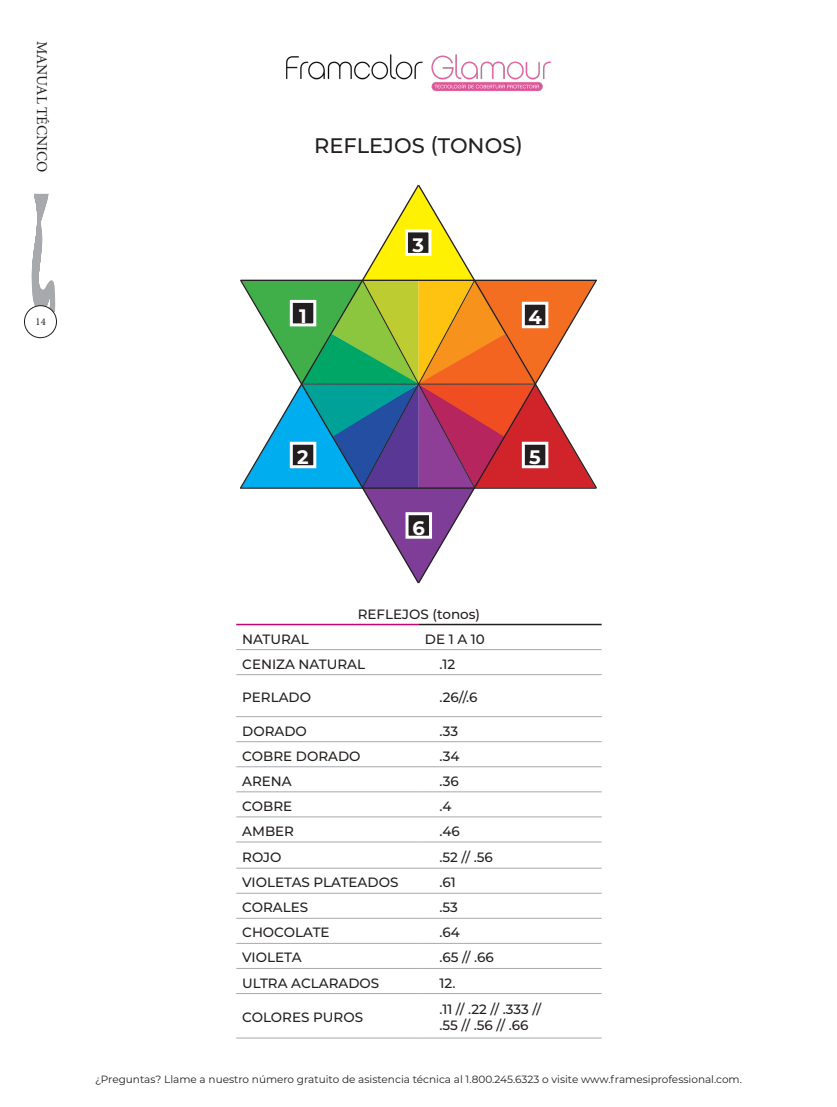
<style>
.page{position:relative;width:837px;height:1107px;background:#fff}
.page>*{position:absolute;margin:0;border:0;box-sizing:border-box;transform-origin:0 0}
.t1{font:500 21px "Montserrat";color:#231f20}
.t2{font:700 19.5px "Montserrat";color:#fff}
.t3{font:15px "Minion Pro";color:#231f20}
.t4{font:500 13.5px "Montserrat";color:#231f20}
.t5{font:10.5px "Montserrat";color:#231f20}
.t6{font:10.5px "Minion Pro";color:#231f20}
</style>
<div class="page">
<svg style="left:30px;top:194px;width:26px;height:119px"></svg>
<div style="left:24px;top:306px;width:33px;height:32px;background:#fff;border-radius:50%"></div>
<div style="left:24px;top:305px;width:33px;height:33px;border:1px solid #231f20;border-radius:50%"></div>
<img style="left:286px;top:54px;width:266px;height:37px">
<svg style="left:363px;top:186px;width:54px;height:92px"></svg>
<svg style="left:417px;top:185px;width:57px;height:93px"></svg>
<svg style="left:420px;top:278px;width:177px;height:304px"></svg>
<svg style="left:240px;top:278px;width:180px;height:306px"></svg>
<hr style="left:241px;top:280px;width:356px;height:1px;background:#231f20">
<div style="left:406px;top:231px;width:24px;height:23px;background:#231f20"></div>
<div style="left:405px;top:229px;width:26px;height:27px;border:3px solid #fff"></div>
<div style="left:523px;top:303px;width:24px;height:24px;background:#231f20"></div>
<div style="left:522px;top:302px;width:26px;height:26px;border:3px solid #fff"></div>
<div style="left:291px;top:443px;width:24px;height:24px;background:#231f20"></div>
<div style="left:290px;top:442px;width:26px;height:26px;border:3px solid #fff"></div>
<div style="left:523px;top:443px;width:24px;height:24px;background:#231f20"></div>
<div style="left:522px;top:442px;width:26px;height:26px;border:3px solid #fff"></div>
<div style="left:407px;top:514px;width:24px;height:23px;background:#231f20"></div>
<div style="left:406px;top:512px;width:26px;height:27px;border:3px solid #fff"></div>
<svg style="left:236px;top:625px;width:366px;height:413px"></svg>
<hr style="left:419px;top:624px;width:183px;height:1px;background:#231f20">
<hr style="left:236px;top:624px;width:183px;height:1px;background:#c60170">
<hr style="left:236px;top:649px;width:183px;height:1px;background:#a8a9ad">
<hr style="left:419px;top:649px;width:183px;height:1px;background:#a8a9ad">
<hr style="left:236px;top:674px;width:183px;height:1px;background:#a8a9ad">
<hr style="left:419px;top:674px;width:183px;height:1px;background:#a8a9ad">
<hr style="left:236px;top:716px;width:183px;height:1px;background:#a8a9ad">
<hr style="left:419px;top:716px;width:183px;height:1px;background:#a8a9ad">
<hr style="left:236px;top:741px;width:183px;height:1px;background:#a8a9ad">
<hr style="left:419px;top:741px;width:183px;height:1px;background:#a8a9ad">
<hr style="left:236px;top:767px;width:183px;height:1px;background:#a8a9ad">
<hr style="left:419px;top:767px;width:183px;height:1px;background:#a8a9ad">
<hr style="left:236px;top:792px;width:183px;height:1px;background:#a8a9ad">
<hr style="left:419px;top:792px;width:183px;height:1px;background:#a8a9ad">
<hr style="left:236px;top:817px;width:183px;height:1px;background:#a8a9ad">
<hr style="left:419px;top:817px;width:183px;height:1px;background:#a8a9ad">
<hr style="left:236px;top:842px;width:183px;height:1px;background:#a8a9ad">
<hr style="left:419px;top:842px;width:183px;height:1px;background:#a8a9ad">
<hr style="left:236px;top:868px;width:183px;height:1px;background:#a8a9ad">
<hr style="left:419px;top:868px;width:183px;height:1px;background:#a8a9ad">
<hr style="left:236px;top:893px;width:183px;height:1px;background:#a8a9ad">
<hr style="left:419px;top:893px;width:183px;height:1px;background:#a8a9ad">
<hr style="left:236px;top:918px;width:183px;height:1px;background:#a8a9ad">
<hr style="left:419px;top:918px;width:183px;height:1px;background:#a8a9ad">
<hr style="left:236px;top:943px;width:183px;height:1px;background:#a8a9ad">
<hr style="left:419px;top:943px;width:183px;height:1px;background:#a8a9ad">
<hr style="left:236px;top:968px;width:183px;height:1px;background:#a8a9ad">
<hr style="left:419px;top:968px;width:183px;height:1px;background:#a8a9ad">
<hr style="left:236px;top:993px;width:183px;height:1px;background:#a8a9ad">
<hr style="left:419px;top:993px;width:183px;height:1px;background:#a8a9ad">
<hr style="left:236px;top:1038px;width:183px;height:1px;background:#a8a9ad">
<hr style="left:419px;top:1038px;width:183px;height:1px;background:#a8a9ad">
<p class="t3" style="left:52px;top:40px;width:133px;rotate:90deg">MANUAL TÉCNICO</p>
<p class="t6" style="left:36px;top:314px;width:12px">14</p>
<p class="t1" style="left:314px;top:131px;width:210px">REFLEJOS (TONOS)</p>
<p class="t2" style="left:299px;top:302px;width:9px">1</p>
<p class="t2" style="left:412px;top:231px;width:13px">3</p>
<p class="t2" style="left:528px;top:303px;width:15px">4</p>
<p class="t2" style="left:297px;top:443px;width:13px">2</p>
<p class="t2" style="left:529px;top:443px;width:13px">5</p>
<p class="t2" style="left:413px;top:514px;width:14px">6</p>
<p class="t4" style="left:358px;top:604px;width:124px">REFLEJOS (tonos)</p>
<p class="t4" style="left:242px;top:629px;width:68px">NATURAL</p>
<p class="t4" style="left:425px;top:629px;width:61px">DE 1 A 10</p>
<p class="t4" style="left:242px;top:654px;width:124px">CENIZA NATURAL</p>
<p class="t4" style="left:439px;top:654px;width:17px">.12</p>
<p class="t4" style="left:242px;top:688px;width:70px">PERLADO</p>
<p class="t4" style="left:439px;top:688px;width:39px">.26//.6</p>
<p class="t4" style="left:242px;top:721px;width:66px">DORADO</p>
<p class="t4" style="left:439px;top:721px;width:20px">.33</p>
<p class="t4" style="left:242px;top:747px;width:120px">COBRE DORADO</p>
<p class="t4" style="left:439px;top:747px;width:21px">.34</p>
<p class="t4" style="left:242px;top:772px;width:51px">ARENA</p>
<p class="t4" style="left:439px;top:772px;width:21px">.36</p>
<p class="t4" style="left:242px;top:797px;width:51px">COBRE</p>
<p class="t4" style="left:439px;top:797px;width:13px">.4</p>
<p class="t4" style="left:242px;top:822px;width:53px">AMBER</p>
<p class="t4" style="left:439px;top:822px;width:22px">.46</p>
<p class="t4" style="left:242px;top:847px;width:41px">ROJO</p>
<p class="t4" style="left:439px;top:847px;width:55px">.52 // .56</p>
<p class="t4" style="left:242px;top:873px;width:158px">VIOLETAS PLATEADOS</p>
<p class="t4" style="left:439px;top:873px;width:18px">.61</p>
<p class="t4" style="left:242px;top:898px;width:68px">CORALES</p>
<p class="t4" style="left:439px;top:898px;width:20px">.53</p>
<p class="t4" style="left:242px;top:923px;width:89px">CHOCOLATE</p>
<p class="t4" style="left:439px;top:923px;width:22px">.64</p>
<p class="t4" style="left:242px;top:948px;width:61px">VIOLETA</p>
<p class="t4" style="left:439px;top:948px;width:56px">.65 // .66</p>
<p class="t4" style="left:242px;top:973px;width:139px">ULTRA ACLARADOS</p>
<p class="t4" style="left:439px;top:973px;width:17px">12.</p>
<p class="t4" style="left:242px;top:1008px;width:122px">COLORES PUROS</p>
<p class="t4" style="left:439px;top:1000px;width:103px">.11 // .22 // .333 //</p>
<p class="t4" style="left:439px;top:1016px;width:90px">.55 // .56 // .66</p>
<p class="t5" style="left:95px;top:1072px;width:648px">¿Preguntas? Llame a nuestro número gratuito de asistencia técnica al 1.800.245.6323 o visite www.framesiprofessional.com.</p>
</div>
